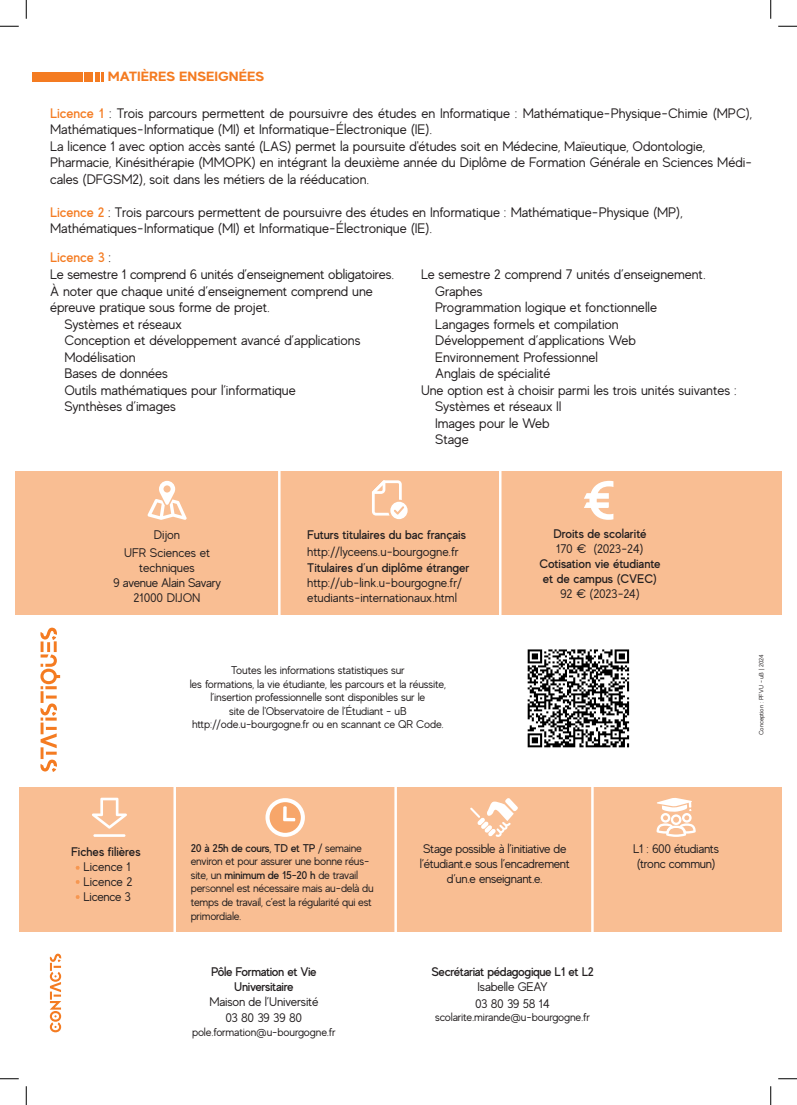
<style>
.page{position:relative;width:797px;height:1105px;background:#fff}
.page>*{position:absolute;margin:0;border:0;box-sizing:border-box;transform-origin:0 0}
.Paragraphe{font:13.75px/16.5px "MADE Evolve Sans";color:#231f20}
.Paragraphe-2{font:13.75px "MADE Evolve Sans";letter-spacing:-.02em;color:#231f20}
.Paragraphe-3{font:500 13.75px "MADE Evolve Sans";letter-spacing:-.005em;color:#f47b21}
.t1{font:700 13.38px "MADE Evolve Sans";color:#f47b21;scale:1.12 1}
.Paragraphe-4{font:12.5px/15px "MADE Evolve Sans";letter-spacing:-.02em;color:#231f20;text-align:center}
.Paragraphe-5{font:500 12.5px/15px "MADE Evolve Sans";letter-spacing:-.01em;color:#231f20}
.Paragraphe-6{font:12.5px/15px "MADE Evolve Sans";color:#231f20}
.Paragraphe-7{font:500 12.5px/15px "MADE Evolve Sans";letter-spacing:-.03em;color:#231f20;text-align:center}
.Paragraphe-8{font:11.25px/13.5px "MADE Evolve Sans";letter-spacing:-.02em;color:#231f20}
.t2{font:6.25px "MADE Evolve Sans";letter-spacing:-.005em;color:#231f20}
.s1{font-weight:500;color:#f47b21}
.s2{font-weight:400;color:#231f20}
.s3{font-weight:500}
.s4{font-size:7.88px}
.s5{font-weight:400}
</style>
<div class="page">
<div style="left:16px;top:471px;width:765px;height:144px;background:#f9be93"></div>
<hr style="left:278px;top:448px;width:2px;height:178px;background:#fff">
<hr style="left:499px;top:448px;width:2px;height:178px;background:#fff">
<div style="left:20px;top:788px;width:761px;height:144px;background:#f9be93"></div>
<hr style="left:591px;top:782px;width:2px;height:168px;background:#fff">
<hr style="left:394px;top:782px;width:3px;height:168px;background:#fff">
<hr style="left:173px;top:782px;width:3px;height:168px;background:#fff">
<svg style="left:50px;top:954px;width:11px;height:78px"></svg>
<svg style="left:372px;top:480px;width:35px;height:39px"></svg>
<svg style="left:584px;top:481px;width:29px;height:39px"></svg>
<svg style="left:92px;top:798px;width:35px;height:31px"></svg>
<hr style="left:93px;top:834px;width:32px;height:3px;background:#fff">
<svg style="left:265px;top:798px;width:40px;height:39px"></svg>
<svg style="left:470px;top:798px;width:48px;height:39px"></svg>
<svg style="left:147px;top:481px;width:40px;height:39px"></svg>
<svg style="left:656px;top:798px;width:39px;height:39px"></svg>
<div style="left:32px;top:72px;width:50px;height:9px;background:#f47b21"></div>
<div style="left:84px;top:72px;width:9px;height:9px;background:#f47b21"></div>
<svg style="left:95px;top:72px;width:8px;height:9px"></svg>
<svg style="left:75px;top:866px;width:5px;height:4px"></svg>
<svg style="left:75px;top:880px;width:5px;height:4px"></svg>
<svg style="left:75px;top:895px;width:5px;height:4px"></svg>
<svg style="left:40px;top:628px;width:20px;height:144px"></svg>
<img style="left:527px;top:649px;width:103px;height:99px">
<svg style="left:0;top:25px;width:19px;height:2px"></svg>
<svg style="left:778px;top:25px;width:19px;height:2px"></svg>
<svg style="left:0;top:1078px;width:19px;height:1px"></svg>
<svg style="left:778px;top:1078px;width:19px;height:1px"></svg>
<svg style="left:25px;top:0;width:2px;height:19px"></svg>
<svg style="left:25px;top:1086px;width:2px;height:19px"></svg>
<svg style="left:770px;top:0;width:1px;height:19px"></svg>
<svg style="left:770px;top:1086px;width:1px;height:19px"></svg>
<p class="t1" style="left:108px;top:68px;width:141px">MATIÈRES ENSEIGNÉES</p>
<p class="Paragraphe" style="left:50px;top:104px;width:703px"><span class="s1">Licence 1</span> : Trois parcours permettent de poursuivre des études en Informatique : Mathématique-Physique-Chimie (MPC),<br>Mathématiques-Informatique (MI) et Informatique-Électronique (IE).</p>
<p class="Paragraphe" style="left:50px;top:137px;width:656px">La licence 1 avec option accès santé (LAS) permet la poursuite d'études soit en Médecine, Maïeutique, Odontologie,</p>
<p class="Paragraphe" style="left:50px;top:154px;width:703px">Pharmacie, Kinésithérapie (MMOPK) en intégrant la deuxième année du Diplôme de Formation Générale en Sciences Médi&shy;cales (DFGSM2), soit dans les métiers de la rééducation.</p>
<p class="Paragraphe" style="left:50px;top:203px;width:634px"><span class="s1">Licence 2</span> : Trois parcours permettent de poursuivre des études en Informatique : Mathématique-Physique (MP),</p>
<p class="Paragraphe" style="left:50px;top:220px;width:383px">Mathématiques-Informatique (MI) et Informatique-Électronique (IE).</p>
<p class="Paragraphe-3" style="left:50px;top:248px;width:63px">Licence 3 <span class="s2">:</span></p>
<p class="Paragraphe" style="left:421px;top:266px;width:286px">Le semestre 2 comprend 7 unités d’enseignement.</p>
<p class="Paragraphe" style="left:435px;top:282px;width:49px">Graphes</p>
<p class="Paragraphe" style="left:435px;top:299px;width:223px">Programmation logique et fonctionnelle</p>
<p class="Paragraphe" style="left:435px;top:315px;width:185px">Langages formels et compilation</p>
<p class="Paragraphe" style="left:435px;top:332px;width:202px">Développement d’applications Web</p>
<p class="Paragraphe" style="left:435px;top:348px;width:164px">Environnement Professionnel</p>
<p class="Paragraphe" style="left:435px;top:365px;width:117px">Anglais de spécialité</p>
<p class="Paragraphe" style="left:421px;top:381px;width:317px">Une option est à choisir parmi les trois unités suivantes :</p>
<p class="Paragraphe" style="left:435px;top:398px;width:128px">Systèmes et réseaux II</p>
<p class="Paragraphe" style="left:435px;top:414px;width:116px">Images pour le Web</p>
<p class="Paragraphe" style="left:435px;top:431px;width:35px">Stage</p>
<p class="Paragraphe-2" style="left:50px;top:266px;width:345px">Le semestre 1 comprend 6 unités d’enseignement obligatoires.</p>
<p class="Paragraphe" style="left:50px;top:282px;width:324px">À noter que chaque unité d’enseignement comprend une épreuve pratique sous forme de projet.</p>
<p class="Paragraphe" style="left:64px;top:315px;width:119px">Systèmes et réseaux</p>
<p class="Paragraphe" style="left:64px;top:332px;width:298px">Conception et développement avancé d’applications</p>
<p class="Paragraphe" style="left:64px;top:348px;width:73px">Modélisation</p>
<p class="Paragraphe" style="left:64px;top:365px;width:105px">Bases de données</p>
<p class="Paragraphe" style="left:64px;top:381px;width:233px">Outils mathématiques pour l’informatique</p>
<p class="Paragraphe" style="left:64px;top:398px;width:113px">Synthèses d’images</p>
<p class="Paragraphe-4" style="left:154px;top:527px;width:28px">Dijon</p>
<p class="Paragraphe-6" style="left:124px;top:545px;width:87px;text-align:center">UFR Sciences et techniques</p>
<p class="Paragraphe-4" style="left:113px;top:575px;width:109px">9 avenue Alain Savary</p>
<p class="Paragraphe-4" style="left:134px;top:590px;width:68px">21000 DIJON</p>
<p class="Paragraphe-5" style="left:307px;top:527px;width:160px">Futurs titulaires du bac français</p>
<p class="Paragraphe-4" style="left:307px;top:543px;width:153px">http://lyceens.u-bourgogne.fr</p>
<p class="Paragraphe-5" style="left:307px;top:560px;width:164px">Titulaires d’un diplôme étranger</p>
<p class="Paragraphe-6" style="left:307px;top:575px;width:156px">http://ub-link.u-bourgogne.fr/ etudiants-internationaux.html</p>
<p class="Paragraphe-8" style="left:231px;top:663px;width:175px">Toutes les informations statistiques sur</p>
<p class="Paragraphe-8" style="left:190px;top:677px;width:258px">les formations, la vie étudiante, les parcours et la réussite,</p>
<p class="Paragraphe-8" style="left:210px;top:690px;width:216px">l’insertion professionnelle sont disponibles sur le</p>
<p class="Paragraphe-8" style="left:229px;top:704px;width:179px">site de l'Observatoire de l’Étudiant - uB</p>
<p class="Paragraphe-8" style="left:192px;top:717px;width:253px">http://ode.u-bourgogne.fr ou en scannant ce QR Code.</p>
<p class="Paragraphe-5" style="left:553px;top:526px;width:94px">Droits de scolarité</p>
<p class="Paragraphe-4" style="left:556px;top:541px;width:89px">170 € (2023-24)</p>
<p class="Paragraphe-5" style="left:539px;top:556px;width:123px">Cotisation vie étudiante et de campus (CVEC)</p>
<p class="Paragraphe-4" style="left:560px;top:586px;width:81px">92 € (2023-24)</p>
<p class="t2" style="left:757px;top:735px;width:82px;rotate:-90deg">Conception : PFVU - uB | 2024</p>
<p class="Paragraphe-5" style="left:71px;top:844px;width:71px">Fiches filières</p>
<p class="Paragraphe-4" style="left:83px;top:859px;width:49px">Licence 1</p>
<p class="Paragraphe-4" style="left:83px;top:874px;width:51px">Licence 2</p>
<p class="Paragraphe-4" style="left:83px;top:889px;width:49px">Licence 3</p>
<p class="Paragraphe-8" style="left:191px;top:841px;width:184px"><span class="s3">20 à 25h de cours, TD et TP</span> / semaine environ et pour assurer une bonne réus&shy;site, un <span class="s3">minimum de 15-20 h</span> de travail per<span class="s4">s</span>onnel est nécessaire mais au-delà du temps de travail, c’est la régularité qui est primordiale.</p>
<p class="Paragraphe-4" style="left:633px;top:841px;width:87px">L1 : 600 étudiants</p>
<p class="Paragraphe-4" style="left:420px;top:841px;width:152px">Stage possible à l’initiative de l’étudiant.e sous l’encadrement d’un.e enseignant.e.</p>
<p class="Paragraphe-4" style="left:636px;top:856px;width:80px">(tronc commun)</p>
<p class="Paragraphe-7" style="left:209px;top:964px;width:111px">Pôle Formation et Vie<br>Universitaire<br><span class="s5">Maison de l’Université</span></p>
<p class="Paragraphe-4" style="left:226px;top:1010px;width:78px">03 80 39 39 80</p>
<p class="Paragraphe-8" style="left:192px;top:1025px;width:145px">pole.formation@u-bourgogne.fr</p>
<p class="Paragraphe-5" style="left:431px;top:964px;width:164px;text-align:center">Secrétariat pédagogique L1 et L2<br><span class="s5">Isabelle GEAY</span></p>
<p class="Paragraphe-4" style="left:475px;top:996px;width:76px">03 80 39 58 14</p>
<p class="Paragraphe-8" style="left:435px;top:1010px;width:156px">scolarite.mirande@u-bourgogne.fr</p>
</div>
